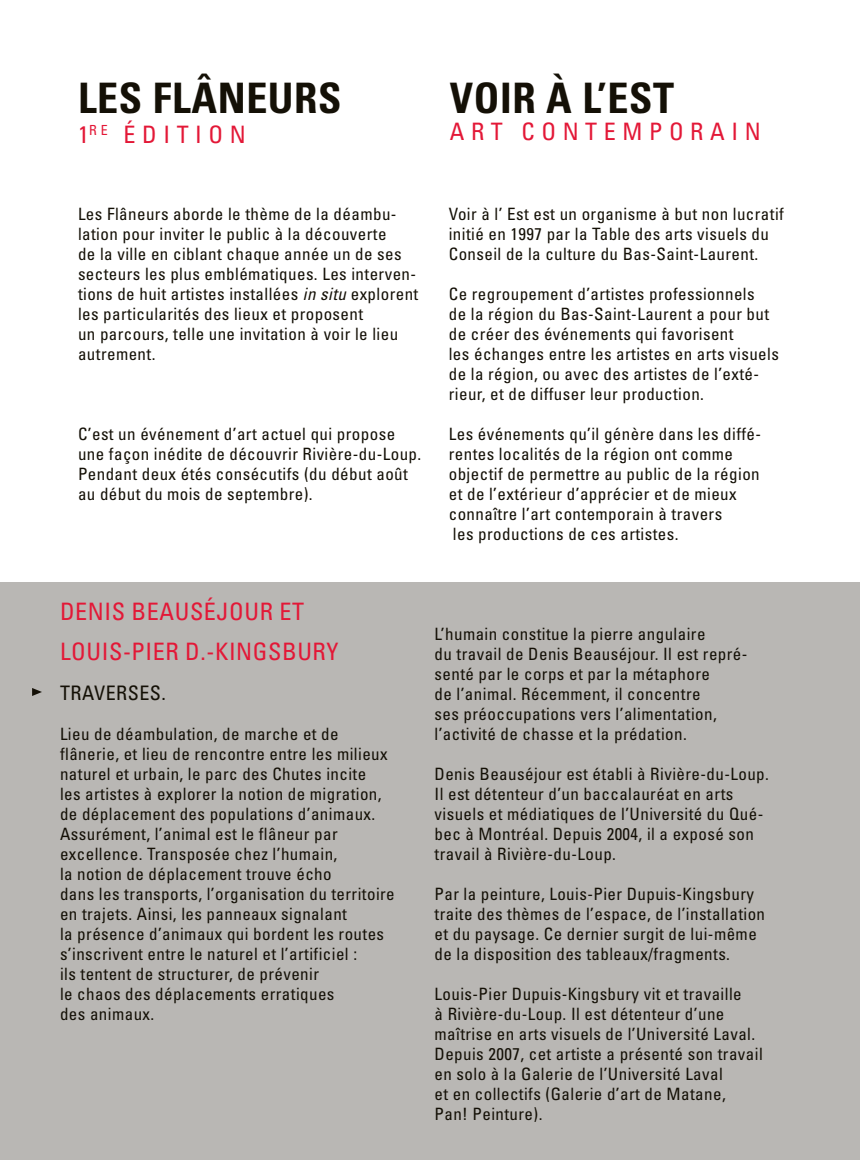
<style>
.page{position:relative;width:860px;height:1160px;background:#fff}
.page>*{position:absolute;margin:0;border:0;box-sizing:border-box;transform-origin:0 0}
.t1{font:700 condensed 42px "Univers";letter-spacing:.015em;color:#141006}
.t2{font:condensed 24px/40px "Univers";letter-spacing:.025em;color:#e31837}
.t3{font:condensed 24px "Univers";letter-spacing:.275em;color:#e31837}
.t4{font:condensed 20px "Univers";color:#141006}
.t5{font:condensed 17px/20px "Univers";letter-spacing:.025em;color:#141006}
.s1{font-style:italic}
</style>
<div class="page">
<div style="left:0;top:582px;width:860px;height:578px;background:#b9b7b4"></div>
<svg style="left:32px;top:688px;width:10px;height:8px"></svg>
<h1 class="t1" style="left:78px;top:72px;width:239px">LES FLÂNEURS</h1>
<h2 class="t2" style="left:78px;top:114px;width:61px">1<sup>re</sup> édi</h2>
<h2 class="t2" style="left:177px;top:114px;width:71px">ti on</h2>
<h1 class="t1" style="left:450px;top:72px;width:202px">VO IR À L’EST</h1>
<h2 class="t3" style="left:450px;top:116px;width:257px">Ar t conte mp orai</h2>
<h2 class="t2" style="left:745px;top:111px;width:18px">n</h2>
<p class="t5" style="left:78px;top:204px;width:342px">Les Flâneurs aborde le thème de la déambu&shy;lation pour inviter le public à la découverte<br>de la ville en ciblant chaque année un de ses secteurs les plus emblématiques. Les interven&shy;tions de huit artistes installées <span class="s1">in situ</span> explorent les particularités des lieux et proposent<br>un parcours, telle une invitation à voir le lieu autrement.</p>
<p class="t5" style="left:78px;top:424px;width:345px">C’est un événement d’art actuel qui propose une façon inédite de découvrir Rivière-du-Loup.<br>Pendant deux étés consécutifs (du début août au début du mois de septembre).</p>
<p class="t5" style="left:449px;top:204px;width:337px">Voir à l’ Est est un organisme à but non lucratif initié en 1997 par la Table des arts visuels du<br>Conseil de la culture du Bas-Saint-Laurent.</p>
<p class="t5" style="left:449px;top:284px;width:332px">Ce regroupement d’artistes professionnels<br>de la région du Bas-Saint-Laurent a pour but de créer des événements qui favorisent<br>les échanges entre les artistes en arts visuels de la région, ou avec des artistes de l’exté&shy;rieur, et de diffuser leur production.</p>
<p class="t5" style="left:449px;top:424px;width:314px">Les événements qu’il génère dans les diffé&shy;rentes localités de la région ont comme objectif de permettre au public de la région et de l’extérieur d’apprécier et de mieux connaître l’art contemporain à travers<br>les productions de ces artistes.</p>
<h2 class="t2" style="left:60px;top:591px;width:280px">DEN IS BEAUSÉJOUR ET<br>LOUIS-PIER D.-KINGSBURY</h2>
<p class="t4" style="left:60px;top:680px;width:13px">Traver</p>
<p class="t4" style="left:128px;top:680px;width:40px">ses.</p>
<p class="t5" style="left:60px;top:724px;width:336px">Lieu de déambulation, de marche et de flânerie, et lieu de rencontre entre les milieux naturel et urbain, le parc des Chutes incite<br>les artistes à explorer la notion de migration, de déplacement des populations d’animaux.<br>Assurément, l’animal est le flâneur par excellence. Transposée chez l’humain,<br>la notion de déplacement trouve écho<br>dans les transports, l’organisation du territoire en trajets. Ainsi, les panneaux signalant<br>la présence d’animaux qui bordent les routes s’inscrivent entre le naturel et l’artificiel :<br>ils tentent de structurer, de prévenir<br>le chaos des déplacements erratiques<br>des animaux.</p>
<p class="t5" style="left:435px;top:624px;width:315px">L’humain constitue la pierre angulaire<br>du travail de Denis Beauséjour. Il est repré&shy;senté par le corps et par la métaphore<br>de l’animal. Récemment, il concentre<br>ses préoccupations vers l’alimentation, l’activité de chasse et la prédation.</p>
<p class="t5" style="left:435px;top:764px;width:336px">Denis Beauséjour est établi à Rivière-du-Loup.<br>Il est détenteur d’un baccalauréat en arts visuels et médiatiques de l’Université du Qué&shy;bec à Montréal. Depuis 2004, il a exposé son travail à Rivière-du-Loup.</p>
<p class="t5" style="left:435px;top:884px;width:332px">Par la peinture, Louis-Pier Dupuis-Kingsbury traite des thèmes de l’espace, de l’installation et du paysage. Ce dernier surgit de lui-même de la disposition des tableaux/fragments.</p>
<p class="t5" style="left:435px;top:984px;width:330px">Louis-Pier Dupuis-Kingsbury vit et travaille<br>à Rivière-du-Loup. Il est détenteur d’une maîtrise en arts visuels de l’Université Laval.<br>Depuis 2007, cet artiste a présenté son travail en solo à la Galerie de l’Université Laval<br>et en collectifs (Galerie d’art de Matane, Pan! Peinture).</p>
</div>
